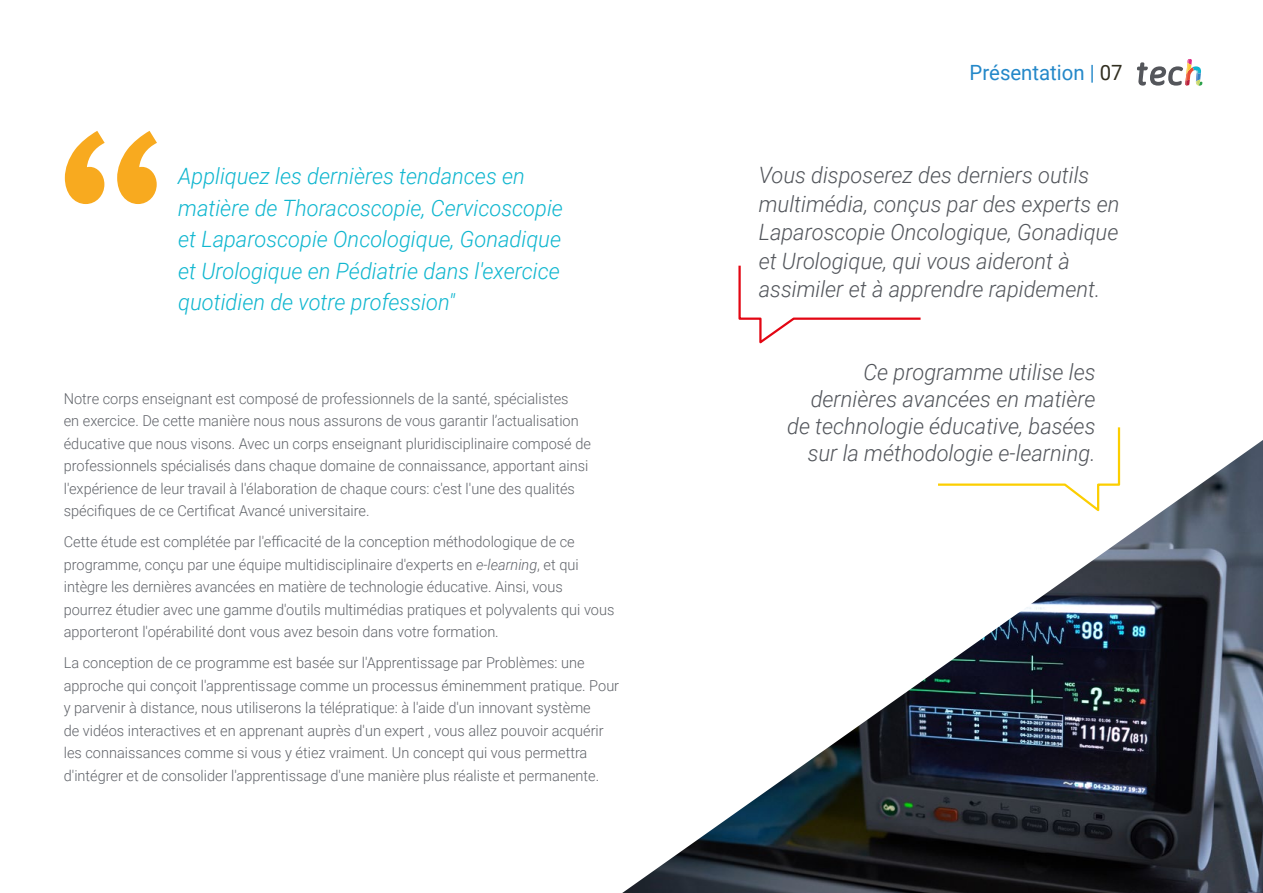
<style>
.page{position:relative;width:1263px;height:893px;background:#fff}
.page>*{position:absolute;margin:0;border:0;box-sizing:border-box;transform-origin:0 0}
.t1{font:italic 300 22.5px/28.5px "Roboto";color:#52555b;text-align:right}
.t2{font:italic 300 22.5px/31.5px "Roboto";color:#0fb6cf}
.t3{font:21px "Roboto";color:#2488c9}
.t4{font:300 15px/22.5px "Roboto";color:#61646a}
.s1{font-style:italic}
.s2{color:#312e20}
</style>
<div class="page">
<svg style="left:65px;top:131px;width:92px;height:73px"></svg>
<svg style="left:738px;top:265px;width:183px;height:79px"></svg>
<img style="left:622px;top:440px;width:641px;height:453px">
<svg style="left:1137px;top:59px;width:65px;height:27px"></svg>
<h1 class="t2" style="left:178px;top:160px;width:386px">Appliquez les dernières tendances en matière de Thoracoscopie, Cervicoscopie et Laparoscopie Oncologique, Gonadique et Urologique en Pédiatrie dans l'exercice quotidien de votre profession"</h1>
<p class="t4" style="left:64px;top:386px;width:529px">Notre corps enseignant est composé de professionnels de la santé, spécialistes<br>en exercice. De cette manière nous nous assurons de vous garantir l’actualisation éducative que nous visons. Avec un corps enseignant pluridisciplinaire composé de professionnels spécialisés dans chaque domaine de connaissance, apportant ainsi l'expérience de leur travail à l'élaboration de chaque cours: c'est l'une des qualités spécifiques de ce Certificat Avancé universitaire.</p>
<p class="t4" style="left:64px;top:530px;width:552px">Cette étude est complétée par l'efficacité de la conception méthodologique de ce programme, conçu par une équipe multidisciplinaire d'experts en <span class="s1">e-learning</span>, et qui intègre les dernières avancées en matière de technologie éducative. Ainsi, vous pourrez étudier avec une gamme d'outils multimédias pratiques et polyvalents qui vous apporteront l'opérabilité dont vous avez besoin dans votre formation.</p>
<p class="t4" style="left:64px;top:651px;width:557px">La conception de ce programme est basée sur l'Apprentissage par Problèmes: une approche qui conçoit l'apprentissage comme un processus éminemment pratique. Pour y parvenir à distance, nous utiliserons la télépratique: à l'aide d'un innovant système<br>de vidéos interactives et en apprenant auprès d'un expert , vous allez pouvoir acquérir les connaissances comme si vous y étiez vraiment. Un concept qui vous permettra d'intégrer et de consolider l'apprentissage d'une manière plus réaliste et permanente.</p>
<h2 class="t3" style="left:970px;top:57px;width:155px">Présentation | <span class="s2">07</span></h2>
<h1 class="t1" style="left:759px;top:160px;width:362px;text-align:left">Vous disposerez des derniers outils multimédia, conçus par des experts en Laparoscopie Oncologique, Gonadique et Urologique, qui vous aideront à assimiler et à apprendre rapidement.</h1>
<h1 class="t1" style="left:787px;top:358px;width:310px;line-height:27px">Ce programme utilise les dernières avancées en matière de technologie éducative, basées sur la méthodologie e-learning.</h1>
</div>
